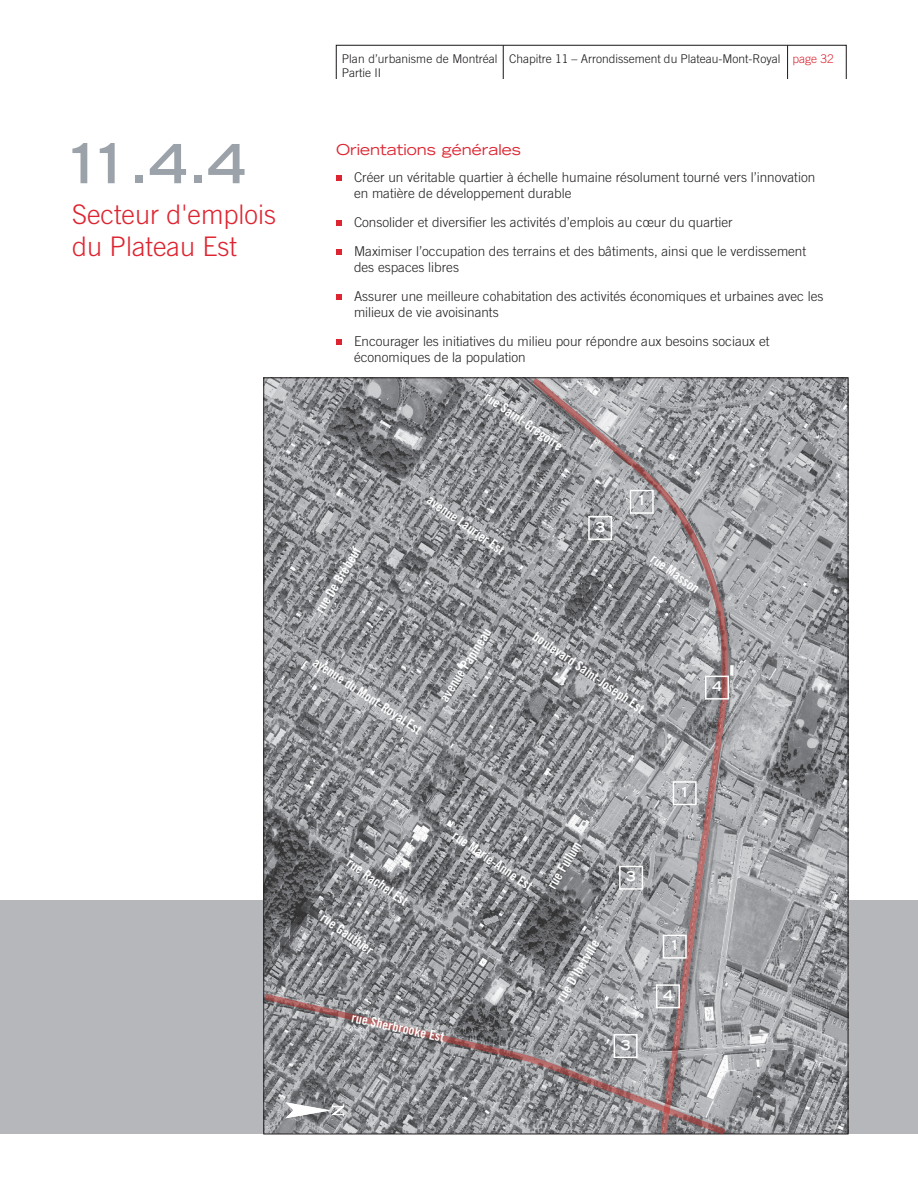
<style>
.page{position:relative;width:918px;height:1188px;background:#fff}
.page>*{position:absolute;margin:0;border:0;box-sizing:border-box;transform-origin:0 0}
.t1{font:700 expanded 54px "Trade Gothic LH";color:#9ca2a9}
.t2{font:300 27px/32.4px "Trade Gothic";color:#dd2531}
.t3{font:expanded 15px "Trade Gothic LH";color:#dd2531}
.t4{font:300 13.5px/16.2px "Trade Gothic";color:#231f20}
.t5{font:13.5px "Trade Gothic Bold Cond Twenty";color:#fff}
.t6{font:700 expanded 13.5px "Trade Gothic LH";color:#fff}
.t7{font:300 12px/14.4px "Trade Gothic";color:#1a161a}
.s1{color:#dd2531}
</style>
<div class="page">
<hr style="left:503px;top:45px;width:1px;height:34px;background:#1a161a">
<hr style="left:787px;top:45px;width:1px;height:34px;background:#1a161a">
<div style="left:336px;top:45px;width:511px;height:34px;border:1px solid #1a161a"></div>
<svg style="left:336px;top:175px;width:5px;height:5px"></svg>
<svg style="left:336px;top:220px;width:5px;height:5px"></svg>
<svg style="left:336px;top:249px;width:5px;height:5px"></svg>
<svg style="left:336px;top:294px;width:5px;height:5px"></svg>
<svg style="left:336px;top:339px;width:5px;height:5px"></svg>
<div style="left:0;top:900px;width:918px;height:234px;background:#b5b7bb"></div>
<img style="left:265px;top:379px;width:581px;height:753px">
<svg style="left:533px;top:379px;width:195px;height:755px;background:#99989a"></svg>
<svg style="left:265px;top:994px;width:460px;height:140px"></svg>
<div style="left:673px;top:781px;width:24px;height:24px;border:2px solid #fff"></div>
<div style="left:630px;top:490px;width:24px;height:24px;border:2px solid #fff"></div>
<div style="left:705px;top:676px;width:24px;height:24px;border:2px solid #fff"></div>
<div style="left:656px;top:984px;width:24px;height:24px;border:2px solid #fff"></div>
<div style="left:614px;top:1034px;width:24px;height:24px;border:2px solid #fff"></div>
<div style="left:619px;top:866px;width:24px;height:24px;border:2px solid #fff"></div>
<div style="left:588px;top:516px;width:24px;height:24px;border:2px solid #fff"></div>
<div style="left:663px;top:935px;width:24px;height:24px;border:2px solid #fff"></div>
<svg style="left:285px;top:1102px;width:59px;height:16px"></svg>
<h1 class="t1" style="left:63px;top:129px;width:185px">11.4.4</h1>
<h2 class="t2" style="left:72px;top:198px;width:206px">Secteur d'emplois du Plateau Est</h2>
<p class="t7" style="left:342px;top:51px;width:157px">Plan d’urbanisme de Montréal<br>Partie II</p>
<p class="t7" style="left:509px;top:51px;width:326px">Chapitre 11 – Arrondissement du Plateau-Mont-Royal <span class="s1">page 32</span></p>
<p class="t3" style="left:336px;top:140px;width:187px">Orientations générales</p>
<p class="t4" style="left:354px;top:169px;width:463px">Créer un véritable quartier à échelle humaine résolument tourné vers l’innovation en matière de développement durable</p>
<p class="t4" style="left:354px;top:214px;width:380px">Consolider et diversifier les activités d’emplois au cœur du quartier</p>
<p class="t4" style="left:354px;top:243px;width:454px">Maximiser l’occupation des terrains et des bâtiments, ainsi que le verdissement des espaces libres</p>
<p class="t4" style="left:354px;top:288px;width:471px">Assurer une meilleure cohabitation des activités économiques et urbaines avec les milieux de vie avoisinants</p>
<p class="t4" style="left:354px;top:333px;width:417px">Encourager les initiatives du milieu pour répondre aux besoins sociaux et économiques de la population</p>
<p class="t5" style="left:490px;top:389px;width:93px;rotate:34deg">rue Saint-Grégoire</p>
<p class="t6" style="left:637px;top:492px;width:11px">1</p>
<p class="t5" style="left:433px;top:492px;width:93px;rotate:35deg">avenue Laurier Est</p>
<p class="t6" style="left:595px;top:518px;width:11px">3</p>
<p class="t5" style="left:312px;top:607px;width:76px;rotate:-58deg">rue De Brébeuf</p>
<p class="t5" style="left:657px;top:551px;width:58px;rotate:35deg">rue Masson</p>
<p class="t5" style="left:320px;top:653px;width:128px;rotate:34deg">avenue du Mont-Royal Est</p>
<p class="t5" style="left:436px;top:696px;width:85px;rotate:-58deg">avenue Papineau</p>
<p class="t5" style="left:539px;top:628px;width:133px;rotate:35deg">boulevard Saint-Joseph Est</p>
<p class="t6" style="left:712px;top:678px;width:11px">4</p>
<p class="t5" style="left:353px;top:855px;width:73px;rotate:35deg">rue Rachel Est</p>
<p class="t5" style="left:327px;top:909px;width:63px;rotate:35deg">rue Gauthier</p>
<p class="t5" style="left:458px;top:828px;width:95px;rotate:34deg">rue Marie-Anne Est</p>
<p class="t5" style="left:354px;top:1009px;width:96px;rotate:13deg">rue Sherbrooke Est</p>
<p class="t5" style="left:544px;top:883px;width:54px;rotate:-58deg">rue Fullum</p>
<p class="t5" style="left:553px;top:996px;width:71px;rotate:-58deg">rue D'Iberville</p>
<p class="t6" style="left:626px;top:868px;width:11px">3</p>
<p class="t6" style="left:621px;top:1036px;width:11px">3</p>
<p class="t6" style="left:680px;top:783px;width:11px">1</p>
<p class="t6" style="left:670px;top:937px;width:11px">1</p>
<p class="t6" style="left:663px;top:986px;width:11px">4</p>
</div>
